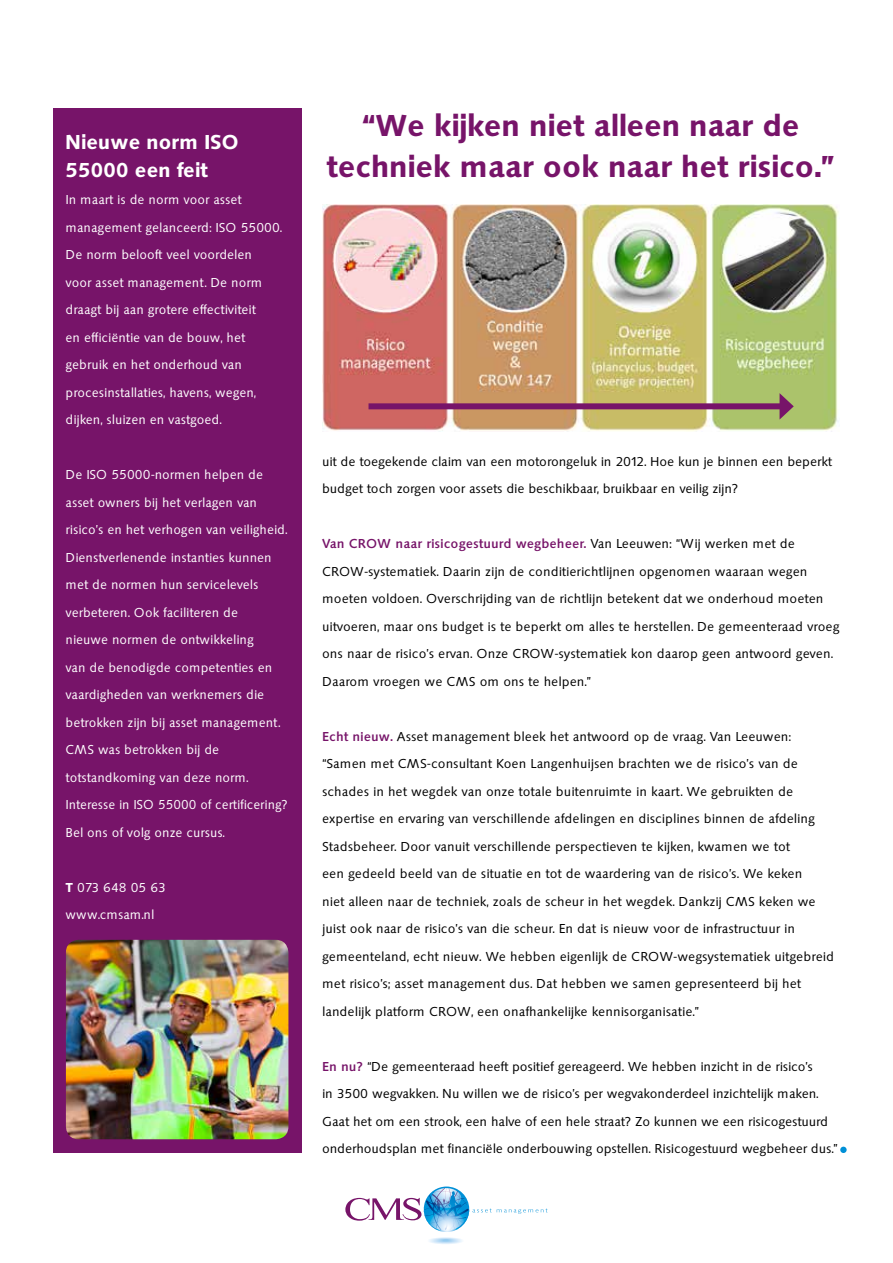
<style>
.page{position:relative;width:893px;height:1263px;background:#fff}
.page>*{position:absolute;margin:0;border:0;box-sizing:border-box;transform-origin:0 0}
.t1{font:600 31.5px/41.2px "Saxony";color:#771469;text-align:center}
.t2{font:600 21px/27.5px "Saxony";color:#fff}
.t3{font:13.5px/27.5px "Saxony";letter-spacing:.01em;color:#000}
.t4{font:13.5px/27.5px "Saxony";letter-spacing:.01em;color:#fff}
.s1{font-weight:600}
.s2{font-weight:500;color:#771469}
</style>
<div class="page">
<div style="left:840px;top:1147px;width:7px;height:6px;background:#0090d7;border-radius:50%"></div>
<div style="left:53px;top:108px;width:248px;height:1045px;background:#771469"></div>
<div style="left:428px;top:1237px;width:36px;height:7px;background:#f3f9fe;border-radius:50%"></div>
<div style="left:429px;top:1238px;width:33px;height:6px;background:#eef6fd;border-radius:50%"></div>
<div style="left:430px;top:1238px;width:31px;height:6px;background:#e2f0fb;border-radius:50%"></div>
<div style="left:430px;top:1238px;width:31px;height:5px;background:#d6eafa;border-radius:50%"></div>
<div style="left:433px;top:1238px;width:26px;height:5px;background:#d2e7f9;border-radius:50%"></div>
<div style="left:435px;top:1238px;width:22px;height:5px;background:#c4e0f7;border-radius:50%"></div>
<svg style="left:345px;top:1186px;width:203px;height:56px"></svg>
<img style="left:66px;top:940px;width:222px;height:199px">
<img style="left:322px;top:204px;width:517px;height:227px">
<div style="left:369px;top:403px;width:416px;height:6px;background:#771469"></div>
<svg style="left:779px;top:393px;width:15px;height:27px"></svg>
<h2 class="t2" style="left:66px;top:129px;width:175px">Nieuwe norm ISO<br>55000 een feit</h2>
<p class="t4" style="left:66px;top:186px;width:218px">In maart is de norm voor asset management gelanceerd: ISO 55000.<br>De norm belooft veel voordelen<br>voor asset management. De norm draagt bij aan grotere effectiviteit<br>en efficiëntie van de bouw, het gebruik en het onderhoud van procesinstallaties, havens, wegen, dijken, sluizen en vastgoed.</p>
<p class="t4" style="left:66px;top:461px;width:223px">De ISO 55000-normen helpen de asset owners bij het verlagen van risico’s en het verhogen van veiligheid.<br>Dienstverlenende instanties kunnen met de normen hun servicelevels verbeteren. Ook faciliteren de<br>nieuwe normen de ontwikkeling<br>van de benodigde competenties en vaardigheden van werknemers die betrokken zijn bij asset management.<br>CMS was betrokken bij de totstandkoming van deze norm.<br>Interesse in ISO 55000 of certificering?<br>Bel ons of volg onze cursus.</p>
<p class="t4" style="left:66px;top:874px;width:102px"><span class="s1">T</span> 073 648 05 63 www.cmsam.nl</p>
<h1 class="t1" style="left:327px;top:105px;width:510px">“We kijken niet alleen naar de techniek maar ook naar het risico.”</h1>
<p class="t3" style="left:322px;top:447px;width:511px">uit de toegekende claim van een motorongeluk in 2012. Hoe kun je binnen een beperkt budget toch zorgen voor assets die beschikbaar, bruikbaar en veilig zijn?</p>
<p class="t3" style="left:322px;top:530px;width:519px"><span class="s2">Van CROW naar risicogestuurd wegbeheer.</span> Van Leeuwen: “Wij werken met de CROW-systematiek. Daarin zijn de conditierichtlijnen opgenomen waaraan wegen moeten voldoen. Overschrijding van de richtlijn betekent dat we onderhoud moeten uitvoeren, maar ons budget is te beperkt om alles te herstellen. De gemeenteraad vroeg ons naar de risico’s ervan. Onze CROW-systematiek kon daarop geen antwoord geven.<br>Daarom vroegen we CMS om ons te helpen.”</p>
<p class="t3" style="left:322px;top:722px;width:513px"><span class="s2">Echt nieuw.</span> Asset management bleek het antwoord op de vraag. Van Leeuwen: “Samen met CMS-consultant Koen Langenhuijsen brachten we de risico’s van de schades in het wegdek van onze totale buitenruimte in kaart. We gebruikten de expertise en ervaring van verschillende afdelingen en disciplines binnen de afdeling Stadsbeheer. Door vanuit verschillende perspectieven te kijken, kwamen we tot<br>een gedeeld beeld van de situatie en tot de waardering van de risico’s. We keken<br>niet alleen naar de techniek, zoals de scheur in het wegdek. Dankzij CMS keken we juist ook naar de risico’s van die scheur. En dat is nieuw voor de infrastructuur in gemeenteland, echt nieuw. We hebben eigenlijk de CROW-wegsystematiek uitgebreid met risico’s; asset management dus. Dat hebben we samen gepresenteerd bij het landelijk platform CROW, een onafhankelijke kennisorganisatie.”</p>
<p class="t3" style="left:322px;top:1052px;width:517px"><span class="s2">En nu?</span> “De gemeenteraad heeft positief gereageerd. We hebben inzicht in de risico’s<br>in 3500 wegvakken. Nu willen we de risico’s per wegvakonderdeel inzichtelijk maken.<br>Gaat het om een strook, een halve of een hele straat? Zo kunnen we een risicogestuurd onderhoudsplan met financiële onderbouwing opstellen. Risicogestuurd wegbeheer dus.”</p>
</div>
